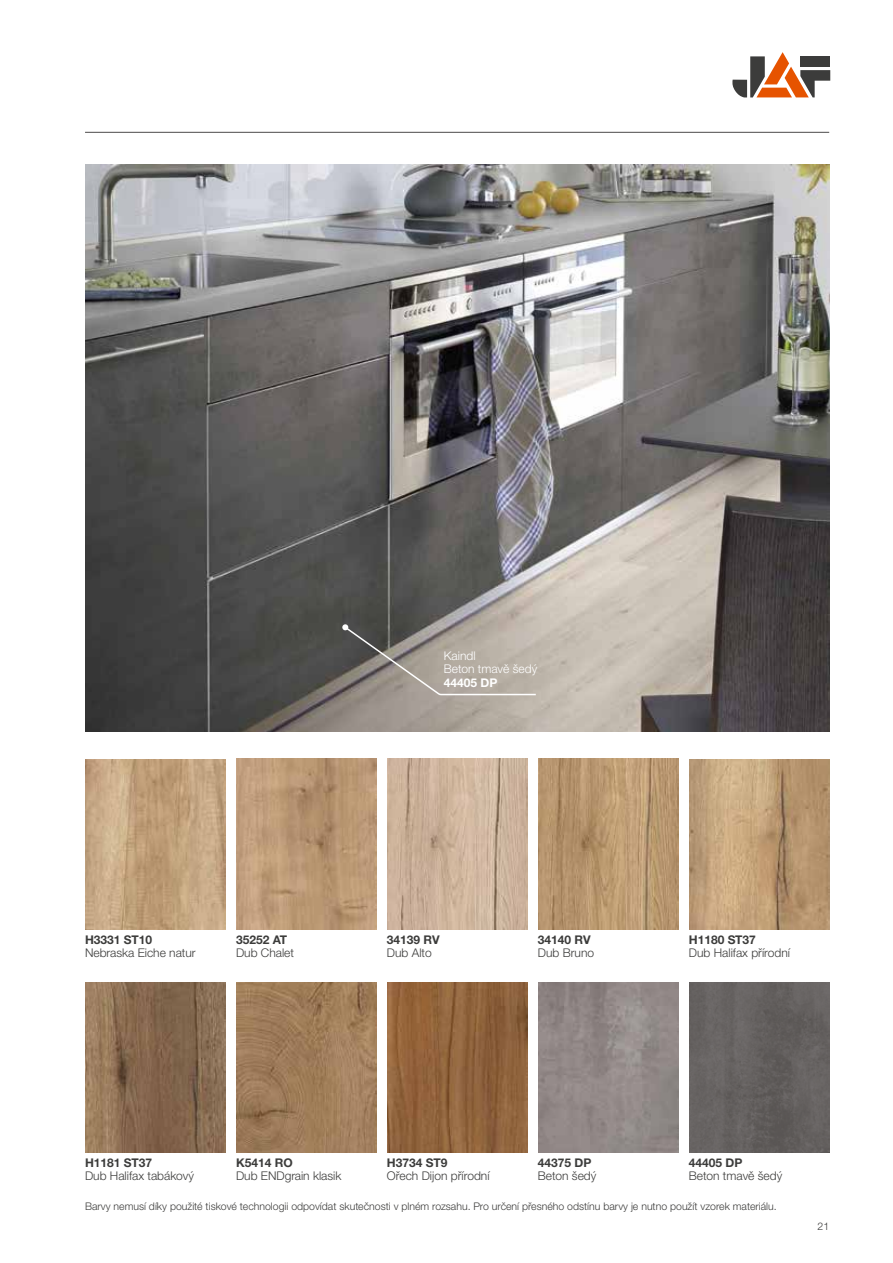
<style>
.page{position:relative;width:893px;height:1263px;background:#fff}
.page>*{position:absolute;margin:0;border:0;box-sizing:border-box;transform-origin:0 0}
.t1{font:300 12px "Helvetica Neue LTW1 G";color:#3c3c3b}
.t2{font:700 12px "Helvetica Neue LTW1 G";color:#3c3c3b}
.t3{font:300 12px/13.5px "Helvetica Neue LTW1 G";color:#fff}
.t4{font:700 12px "Helvetica Neue LTW1 G";color:#fff}
.t5{font:300 10.5px "Helvetica Neue LTW1 G";color:#3c3c3b}
</style>
<div class="page">
<hr style="left:85px;top:132px;width:744px;height:1px;background:#5f5e5e">
<svg style="left:732px;top:52px;width:98px;height:45px"></svg>
<img style="left:85px;top:165px;width:744px;height:566px">
<img style="left:689px;top:759px;width:140px;height:170px">
<img style="left:236px;top:982px;width:140px;height:170px">
<img style="left:538px;top:982px;width:140px;height:170px">
<img style="left:85px;top:759px;width:140px;height:170px">
<img style="left:236px;top:759px;width:140px;height:170px">
<img style="left:538px;top:759px;width:140px;height:170px">
<img style="left:387px;top:759px;width:140px;height:170px">
<img style="left:85px;top:982px;width:140px;height:170px">
<img style="left:387px;top:982px;width:140px;height:170px">
<img style="left:689px;top:982px;width:140px;height:170px">
<svg style="left:342px;top:624px;width:195px;height:72px;background:#9c958d"></svg>
<p class="t3" style="left:444px;top:649px;width:95px">Kaindl<br>Beton tmavě šedý</p>
<p class="t4" style="left:444px;top:675px;width:55px">44405 DP</p>
<p class="t2" style="left:85px;top:932px;width:69px">H3331 ST10</p>
<p class="t1" style="left:85px;top:945px;width:112px">Nebraska Eiche natur</p>
<p class="t2" style="left:236px;top:932px;width:53px">35252 AT</p>
<p class="t1" style="left:236px;top:945px;width:60px">Dub Chalet</p>
<p class="t2" style="left:387px;top:932px;width:54px">34139 RV</p>
<p class="t1" style="left:387px;top:945px;width:46px">Dub Alto</p>
<p class="t2" style="left:538px;top:932px;width:54px">34140 RV</p>
<p class="t1" style="left:538px;top:945px;width:58px">Dub Bruno</p>
<p class="t2" style="left:689px;top:932px;width:69px">H1180 ST37</p>
<p class="t1" style="left:689px;top:945px;width:103px">Dub Halifax přírodní</p>
<p class="t2" style="left:85px;top:1155px;width:69px">H1181 ST37</p>
<p class="t1" style="left:85px;top:1169px;width:111px">Dub Halifax tabákový</p>
<p class="t2" style="left:236px;top:1155px;width:58px">K5414 RO</p>
<p class="t1" style="left:236px;top:1169px;width:107px">Dub ENDgrain klasik</p>
<p class="t2" style="left:387px;top:1155px;width:62px">H3734 ST9</p>
<p class="t1" style="left:387px;top:1169px;width:104px">Ořech Dijon přírodní</p>
<p class="t2" style="left:538px;top:1155px;width:55px">44375 DP</p>
<p class="t1" style="left:538px;top:1169px;width:60px">Beton šedý</p>
<p class="t2" style="left:689px;top:1155px;width:55px">44405 DP</p>
<p class="t1" style="left:689px;top:1169px;width:95px">Beton tmavě šedý</p>
<p class="t5" style="left:85px;top:1200px;width:693px">Barvy nemusí díky použité tiskové technologii odpovídat skutečnosti v plném rozsahu. Pro určení přesného odstínu barvy je nutno použít vzorek materiálu.</p>
<p class="t5" style="left:817px;top:1220px;width:13px">21</p>
</div>
